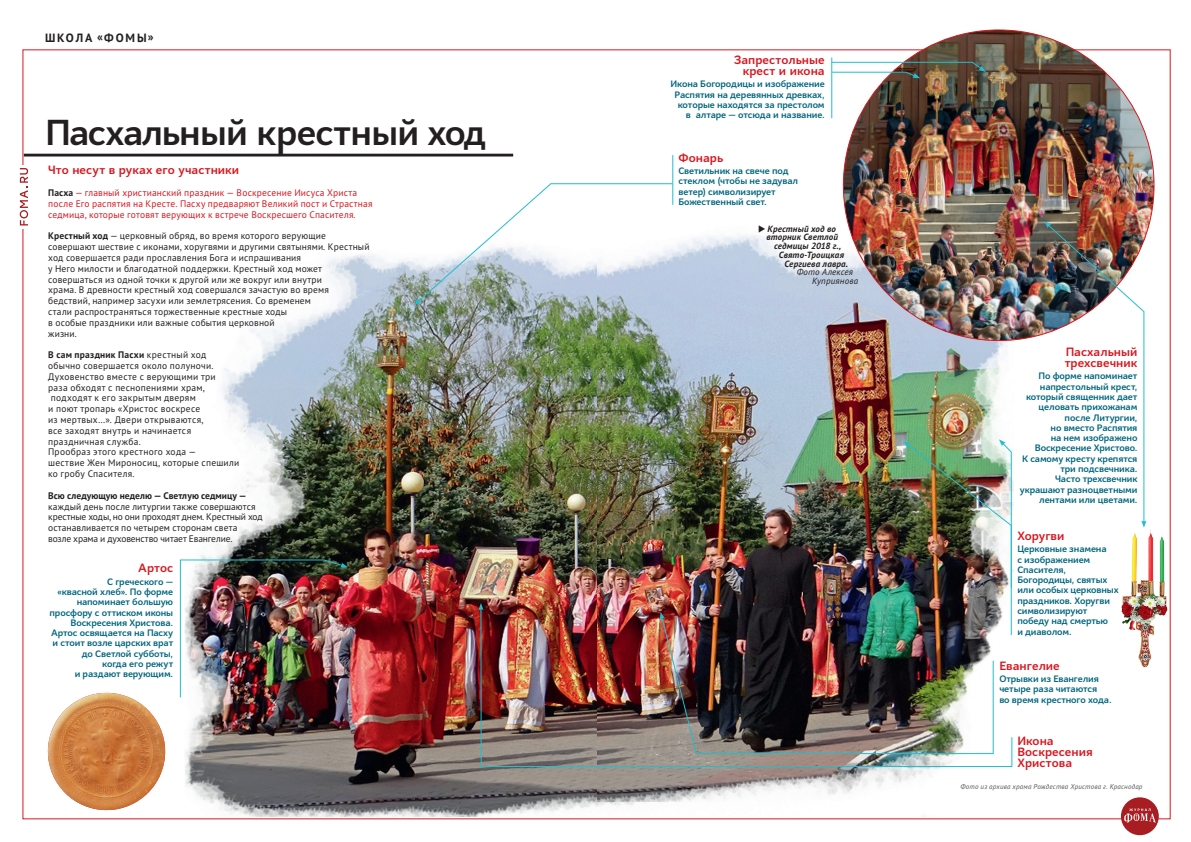
<style>
.page{position:relative;width:1191px;height:842px;background:#fff}
.page>*{position:absolute;margin:0;border:0;box-sizing:border-box;transform-origin:0 0}
.Zag_sans_38_5{font:700 36px "Mediator";letter-spacing:-.025em;color:#231f20}
.Glava_sans{font:700 12px "Mediator";letter-spacing:.005em;color:#d7171f}
.Zag_sans_38_5-2{font:700 12px "Mediator";letter-spacing:.005em;color:#d7171f}
.t1{font:700 12px "PT Sans";letter-spacing:.15em;color:#231f20}
.Обычный{font:9.5px/10.8px "PT Sans";letter-spacing:.02em;color:#231f20}
.Обычный-2{font:9.5px/10.8px "PT Sans";color:#231f20}
.Обычный-3{font:9.5px/10.8px "PT Sans";letter-spacing:.015em;color:#d7171f}
.Body_sherif{font:700 9.3px/10.3px "Mediator";letter-spacing:-.015em;color:#00667e;text-align:right}
.Podpis_8{font:italic 700 9px "PT Sans";letter-spacing:.02em;color:#231f20}
.Podpis_8-2{font:italic 9px/8.7px "PT Sans";letter-spacing:.015em;color:#231f20}
.Podpis_8-3{font:italic 7px "PT Sans";letter-spacing:.025em;color:#57585a}
.s1{font-weight:700;color:#231f20}
.s2{font-weight:700}
</style>
<div class="page">
<div style="left:1121px;top:797px;width:37px;height:38px;background:#a71d21;border-radius:50%"></div>
<svg style="left:1124px;top:808px;width:31px;height:15px"></svg>
<svg style="left:20px;top:168px;width:8px;height:57px"></svg>
<img style="left:1121px;top:525px;width:50px;height:146px">
<hr style="left:24px;top:154px;width:489px;height:2px;background:#231f20">
<img style="left:185px;top:254px;width:496px;height:562px">
<img style="left:597px;top:227px;width:416px;height:574px">
<img style="left:598px;top:459px;width:23px;height:99px">
<img style="left:843px;top:30px;width:311px;height:311px;border-radius:155px">
<img style="left:47px;top:693px;width:119px;height:118px">
<img style="left:179px;top:559px;width:168px;height:139px">
<hr style="left:672px;top:155px;width:1px;height:50px;background:#21bed0">
<img style="left:1044px;top:222px;width:102px;height:306px">
<img style="left:903px;top:439px;width:109px;height:168px">
<svg style="left:832px;top:61px;width:154px;height:17px"></svg>
<svg style="left:414px;top:183px;width:259px;height:122px"></svg>
<hr style="left:831px;top:58px;width:1px;height:60px;background:#21bed0">
<img style="left:480px;top:607px;width:532px;height:160px">
<svg style="left:478px;top:603px;width:5px;height:7px"></svg>
<p class="t1" style="left:45px;top:30px;width:110px">ШКОЛА «ФОМЫ»</p>
<p class="Zag_sans_38_5" style="left:45px;top:110px;width:442px">Паcхальный крестный ход</p>
<p class="Zag_sans_38_5-2" style="left:48px;top:162px;width:193px">Что несут в руках его участники</p>
<p class="Обычный-3" style="left:48px;top:187px;width:326px"><span class="s1">Пасха</span> — главный христианский праздник — Воскресение Иисуса Христа после Его распятия на Кресте. Пасху предваряют Великий пост и Страстная седмица, которые готовят верующих к встрече Воскресшего Спасителя.</p>
<p class="Обычный" style="left:48px;top:230px;width:323px"><span class="s2">Крестный ход</span> — церковный обряд, во время которого верующие совершают шествие с иконами, хоругвями и другими святынями. Крестный ход совершается ради прославления Бога и испрашивания<br>у Него милости и благодатной поддержки. Крестный ход может совершаться из одной точки к другой или же вокруг или внутри<br>храма. В древности крестный ход совершался зачастую во время бедствий, например засухи или землетрясения. Со временем<br>стали распространяться торжественные крестные ходы<br>в особые праздники или важные события церковной<br>жизни.</p>
<p class="Обычный" style="left:48px;top:349px;width:193px"><span class="s2">В сам праздник Пасхи</span> крестный ход обычно совершается около полуночи.<br>Духовенство вместе с верующими три<br>раза обходят с песнопениями храм, подходят к его закрытым дверям<br>и поют тропарь «Христос воскресе<br>из мертвых…». Двери открываются,<br>все заходят внутрь и начинается праздничная служба.<br>Прообраз этого крестного хода —<br>шествие Жен Мироносиц, которые спешили ко гробу Спасителя.</p>
<p class="Обычный-2" style="left:48px;top:490px;width:216px"><span class="s2">Всю следующую неделю — Светлую седмицу — </span>каждый день после литургии также совершаются крестные ходы, но они проходят днем. Крестный ход останавливается по четырем сторонам света возле храма и духовенство читает Евангелие.</p>
<p class="Glava_sans" style="left:138px;top:560px;width:36px">Артос</p>
<p class="Body_sherif" style="left:50px;top:576px;width:125px">С греческого —<br>«квасной хлеб». По форме напоминает большую просфору с оттиском иконы<br>Воскресения Христова.<br>Артос освящается на Пасху и стоит возле царских врат до Светлой субботы,<br>когда его режут<br>и раздают верующим.</p>
<p class="Glava_sans" style="left:734px;top:53px;width:92px">Запрестольные</p>
<p class="Glava_sans" style="left:742px;top:63px;width:84px">крест и икона</p>
<p class="Body_sherif" style="left:670px;top:79px;width:156px">Икона Богородицы и изображение<br>Распятия на деревянных древках, которые находятся за престолом в алтаре — отсюда и название.</p>
<p class="Glava_sans" style="left:678px;top:150px;width:46px">Фонарь</p>
<p class="Body_sherif" style="left:678px;top:166px;width:121px;text-align:left">Светильник на свече под стеклом (чтобы не задувал ветер) символизирует<br>Божественный свет.</p>
<p class="Podpis_8" style="left:758px;top:223px;width:79px">◆ Крестный ход во</p>
<p class="Podpis_8" style="left:766px;top:231px;width:73px">вторник Светлой</p>
<p class="Podpis_8" style="left:774px;top:240px;width:68px">седмицы 2018 г.,</p>
<p class="Podpis_8" style="left:779px;top:249px;width:67px">Свято-Троицкая</p>
<p class="Podpis_8" style="left:784px;top:257px;width:65px">Сергиева лавра.</p>
<p class="Podpis_8-2" style="left:812px;top:268px;width:47px;text-indent:-16px">Фото Алексея<br>Куприянова</p>
<p class="Glava_sans" style="left:1065px;top:344px;width:73px">Пасхальный</p>
<p class="Glava_sans" style="left:1064px;top:355px;width:74px">трехсвечник</p>
<p class="Body_sherif" style="left:1019px;top:371px;width:119px">По форме напоминает напрестольный крест, который священник дает целовать прихожанам после Литургии,<br>но вместо Распятия<br>на нем изображено<br>Воскресение Христово.<br>К самому кресту крепятся три подсвечника.<br>Часто трехсвечник украшают разноцветными лентами или цветами.</p>
<p class="Glava_sans" style="left:1017px;top:528px;width:49px">Хоругви</p>
<p class="Body_sherif" style="left:1017px;top:544px;width:103px;text-align:left">Церковные знамена<br>с изображением<br>Спасителя,<br>Богородицы, святых или особых церковных праздников. Хоругви символизируют победу над смертью<br>и диаволом.</p>
<p class="Glava_sans" style="left:999px;top:658px;width:62px">Евангелие</p>
<p class="Body_sherif" style="left:999px;top:674px;width:101px">Отрывки из Евангелия</p>
<p class="Body_sherif" style="left:999px;top:684px;width:99px">четыре раза читаются</p>
<p class="Body_sherif" style="left:999px;top:694px;width:114px">во время крестного хода.</p>
<p class="Glava_sans" style="left:1017px;top:733px;width:38px">Икона</p>
<p class="Glava_sans" style="left:1017px;top:744px;width:77px">Воскресения</p>
<p class="Glava_sans" style="left:1017px;top:755px;width:56px">Христова</p>
<p class="Podpis_8-3" style="left:960px;top:782px;width:183px">Фото из архива храма Рождества Христова г. Краснодар</p>
</div>
